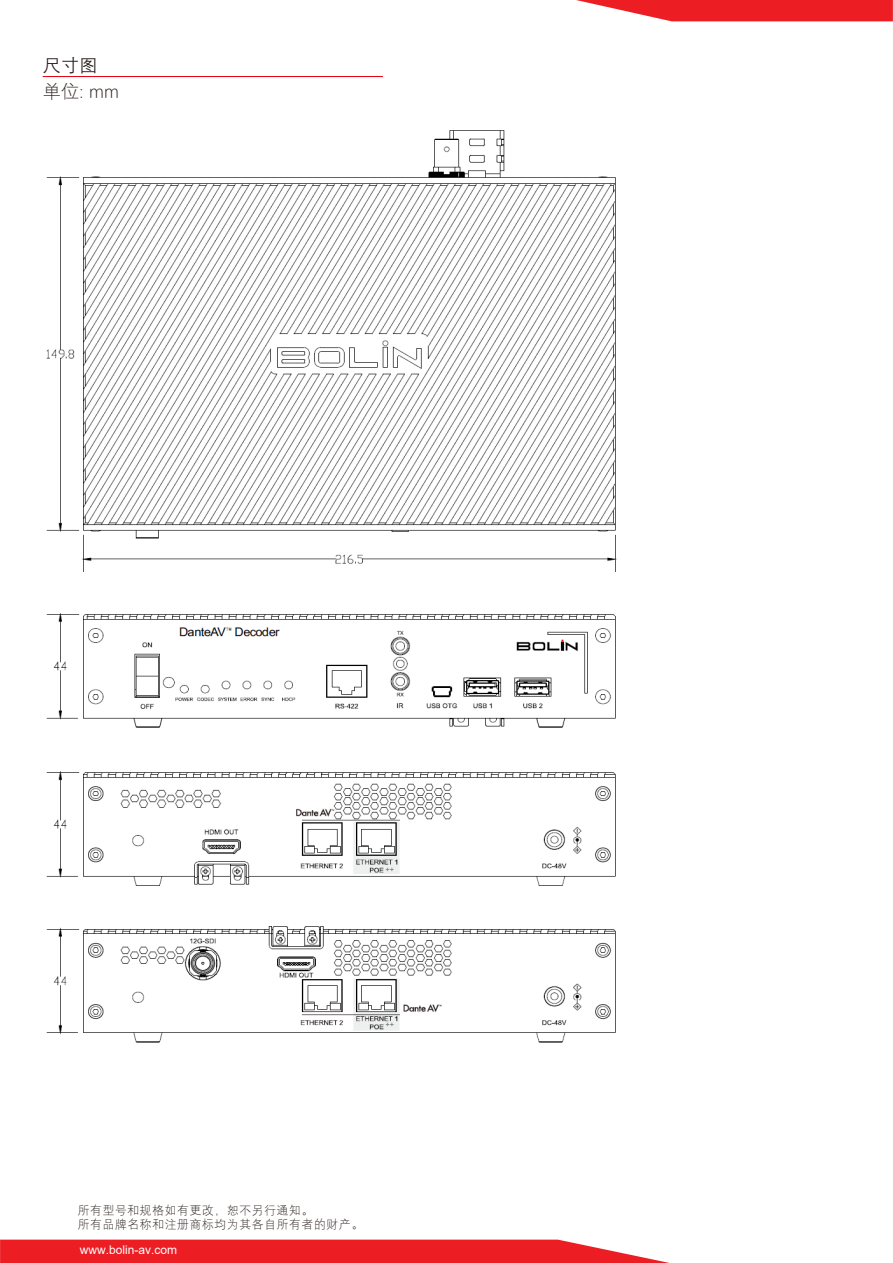
<style>
.page{position:relative;width:893px;height:1263px;background:#fff}
.page>*{position:absolute;margin:0;border:0;box-sizing:border-box;transform-origin:0 0}
.t1{font:300 18px "Deng Xian";color:#231815}
.t2{font:18px "Deng Xian";color:#231815}
.t3{font:300 12px/14.5px "Deng Xian";letter-spacing:.07em;color:#231916}
.t4{font:12px "Arial";color:#fff}
.t5{font:7.5px "Arial";color:#6d6e6e}
</style>
<div class="page">
<hr style="left:43px;top:76px;width:340px;height:1px;background:#e60012">
<svg style="left:0;top:1239px;width:670px;height:24px"></svg>
<svg style="left:576px;top:0;width:317px;height:21px"></svg>
<img style="left:46px;top:130px;width:571px;height:913px">
<h1 class="t2" style="left:43px;top:53px;width:56px">尺寸图</h1>
<h1 class="t1" style="left:43px;top:80px;width:78px">单位: mm</h1>
<p class="t5" style="left:385px;top:864px;width:10px">++</p>
<p class="t5" style="left:385px;top:1019px;width:10px">++</p>
<p class="t3" style="left:78px;top:1202px;width:287px">所有型号和规格如有更改，恕不另行通知。<br>所有品牌名称和注册商标均为其各自所有者的财产。</p>
<p class="t4" style="left:80px;top:1242px;width:99px">www.bolin-av.com</p>
</div>
